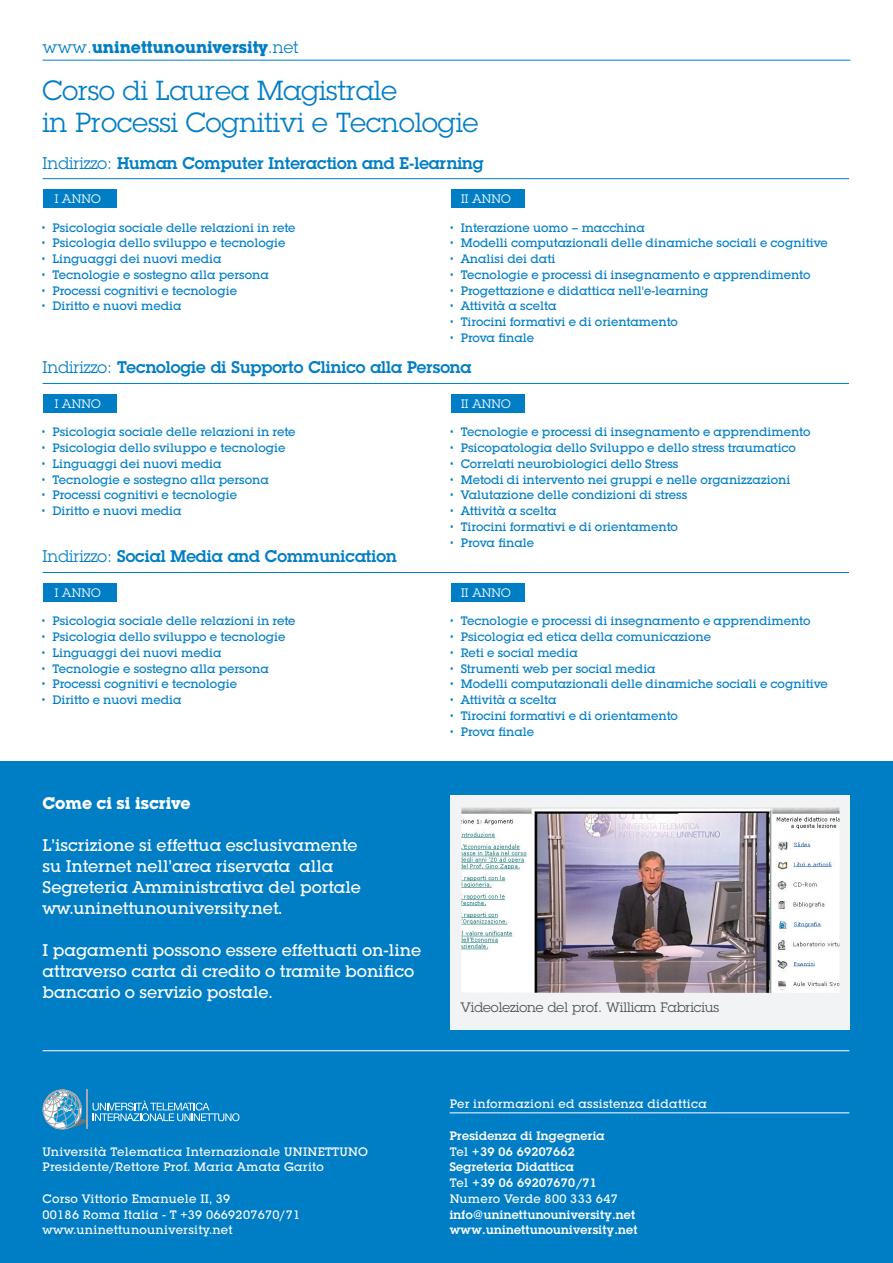
<style>
.page{position:relative;width:893px;height:1263px;background:#fff}
.page>*{position:absolute;margin:0;border:0;box-sizing:border-box;transform-origin:0 0}
.t1{font:27px/31.5px "Lubalin Graph Std";color:#007ec5}
.t2{font:500 16.5px/21px "Lubalin Graph Std";color:#fff}
.t3{font:600 16.5px "Lubalin Graph Std";color:#007ec5}
.t4{font:700 16.5px "Lubalin Graph Std";color:#007ec5}
.t5{font:700 16.5px "Lubalin Graph Std";color:#fff}
.t6{font:13.35px "Lubalin Graph Std";color:#4b4c4d}
.t7{font:500 12px "Lubalin Graph Std";color:#007ec5}
.t8{font:500 12px/15.8px "Lubalin Graph Std";letter-spacing:.025em;color:#fff}
.t9{font:600 12px/15.8px "Lubalin Graph Std";letter-spacing:.025em;color:#fff}
.t10{font:700 12px "Lubalin Graph Std";color:#007ec5}
.t11{font:12px "Lubalin Graph Std";color:#fff}
.s1{font-weight:400}
.s2{font-weight:500}
</style>
<div class="page">
<div style="left:0;top:762px;width:893px;height:501px;background:#007ec5"></div>
<div style="left:450px;top:795px;width:400px;height:235px;background:#f2f3f4"></div>
<img style="left:461px;top:807px;width:378px;height:186px">
<hr style="left:43px;top:1050px;width:806px;height:1px;background:#fff">
<svg style="left:93px;top:1101px;width:146px;height:20px"></svg>
<svg style="left:43px;top:1089px;width:43px;height:40px"></svg>
<hr style="left:87px;top:1089px;width:1px;height:40px;background:#a8a9ad">
<hr style="left:450px;top:1112px;width:399px;height:1px;background:#fff">
<hr style="left:43px;top:60px;width:807px;height:1px;background:#007ec5">
<div style="left:43px;top:190px;width:74px;height:18px;background:#007ec5"></div>
<div style="left:43px;top:394px;width:74px;height:18px;background:#007ec5"></div>
<div style="left:43px;top:583px;width:74px;height:18px;background:#007ec5"></div>
<div style="left:451px;top:190px;width:74px;height:18px;background:#007ec5"></div>
<div style="left:451px;top:394px;width:74px;height:18px;background:#007ec5"></div>
<div style="left:451px;top:583px;width:74px;height:18px;background:#007ec5"></div>
<hr style="left:43px;top:178px;width:806px;height:1px;background:#007ec5">
<hr style="left:43px;top:383px;width:806px;height:1px;background:#007ec5">
<hr style="left:43px;top:572px;width:806px;height:1px;background:#007ec5">
<p class="t4" style="left:43px;top:36px;width:257px"><span class="s1">www.</span>uninettunouniversity<span class="s1">.net</span></p>
<p class="t1" style="left:43px;top:75px;width:437px">Corso di Laurea Magistrale<br>in Processi Cognitivi e Tecnologie</p>
<p class="t3" style="left:43px;top:152px;width:443px"><span class="s1">Indirizzo:</span> Human Computer Interaction and E-learning</p>
<p class="t10" style="left:43px;top:219px;width:4px">•</p>
<p class="t10" style="left:43px;top:235px;width:4px">•</p>
<p class="t10" style="left:43px;top:251px;width:4px">•</p>
<p class="t10" style="left:43px;top:267px;width:4px">•</p>
<p class="t10" style="left:43px;top:282px;width:4px">•</p>
<p class="t10" style="left:43px;top:298px;width:4px">•</p>
<p class="t11" style="left:55px;top:191px;width:47px">I ANNO</p>
<p class="t7" style="left:52px;top:220px;width:245px">Psicologia sociale delle relazioni in rete</p>
<p class="t7" style="left:52px;top:235px;width:235px">Psicologia dello sviluppo e tecnologie</p>
<p class="t7" style="left:52px;top:251px;width:171px">Linguaggi dei nuovi media</p>
<p class="t7" style="left:52px;top:267px;width:218px">Tecnologie e sostegno alla persona</p>
<p class="t7" style="left:52px;top:283px;width:186px">Processi cognitivi e tecnologie</p>
<p class="t7" style="left:52px;top:298px;width:131px">Diritto e nuovi media</p>
<p class="t11" style="left:461px;top:191px;width:51px">II ANNO</p>
<p class="t7" style="left:461px;top:220px;width:186px">Interazione uomo – macchina</p>
<p class="t7" style="left:461px;top:235px;width:369px">Modelli computazionali delle dinamiche sociali e cognitive</p>
<p class="t7" style="left:461px;top:251px;width:96px">Analisi dei dati</p>
<p class="t7" style="left:461px;top:267px;width:351px">Tecnologie e processi di insegnamento e apprendimento</p>
<p class="t7" style="left:461px;top:283px;width:249px">Progettazione e didattica nell'e-learning</p>
<p class="t7" style="left:461px;top:298px;width:97px">Attività a scelta</p>
<p class="t7" style="left:461px;top:314px;width:219px">Tirocini formativi e di orientamento</p>
<p class="t7" style="left:461px;top:330px;width:75px">Prova finale</p>
<p class="t10" style="left:451px;top:219px;width:4px">•</p>
<p class="t10" style="left:451px;top:235px;width:4px">•</p>
<p class="t10" style="left:451px;top:251px;width:4px">•</p>
<p class="t10" style="left:451px;top:267px;width:4px">•</p>
<p class="t10" style="left:451px;top:282px;width:4px">•</p>
<p class="t10" style="left:451px;top:298px;width:4px">•</p>
<p class="t10" style="left:451px;top:314px;width:4px">•</p>
<p class="t10" style="left:451px;top:330px;width:4px">•</p>
<p class="t3" style="left:43px;top:356px;width:430px"><span class="s1">Indirizzo:</span> Tecnologie di Supporto Clinico alla Persona</p>
<p class="t10" style="left:43px;top:424px;width:4px">•</p>
<p class="t10" style="left:43px;top:440px;width:4px">•</p>
<p class="t10" style="left:43px;top:456px;width:4px">•</p>
<p class="t10" style="left:43px;top:471px;width:4px">•</p>
<p class="t10" style="left:43px;top:487px;width:4px">•</p>
<p class="t10" style="left:43px;top:503px;width:4px">•</p>
<p class="t11" style="left:55px;top:396px;width:47px">I ANNO</p>
<p class="t7" style="left:52px;top:424px;width:245px">Psicologia sociale delle relazioni in rete</p>
<p class="t7" style="left:52px;top:440px;width:235px">Psicologia dello sviluppo e tecnologie</p>
<p class="t7" style="left:52px;top:456px;width:171px">Linguaggi dei nuovi media</p>
<p class="t7" style="left:52px;top:472px;width:218px">Tecnologie e sostegno alla persona</p>
<p class="t7" style="left:52px;top:487px;width:186px">Processi cognitivi e tecnologie</p>
<p class="t7" style="left:52px;top:503px;width:131px">Diritto e nuovi media</p>
<p class="t3" style="left:43px;top:545px;width:356px"><span class="s1">Indirizzo:</span> Social Media and Communication</p>
<p class="t10" style="left:43px;top:613px;width:4px">•</p>
<p class="t10" style="left:43px;top:629px;width:4px">•</p>
<p class="t10" style="left:43px;top:645px;width:4px">•</p>
<p class="t10" style="left:43px;top:660px;width:4px">•</p>
<p class="t10" style="left:43px;top:676px;width:4px">•</p>
<p class="t10" style="left:43px;top:692px;width:4px">•</p>
<p class="t11" style="left:55px;top:585px;width:47px">I ANNO</p>
<p class="t7" style="left:52px;top:613px;width:245px">Psicologia sociale delle relazioni in rete</p>
<p class="t7" style="left:52px;top:629px;width:235px">Psicologia dello sviluppo e tecnologie</p>
<p class="t7" style="left:52px;top:645px;width:171px">Linguaggi dei nuovi media</p>
<p class="t7" style="left:52px;top:661px;width:218px">Tecnologie e sostegno alla persona</p>
<p class="t7" style="left:52px;top:676px;width:186px">Processi cognitivi e tecnologie</p>
<p class="t7" style="left:52px;top:692px;width:131px">Diritto e nuovi media</p>
<p class="t5" style="left:43px;top:792px;width:150px">Come ci si iscrive</p>
<p class="t2" style="left:43px;top:835px;width:320px">L’iscrizione si effettua esclusivamente su Internet nell’area riservata alla Segreteria Amministrativa del portale ww.uninettunouniversity.net.</p>
<p class="t2" style="left:43px;top:940px;width:380px">I pagamenti possono essere effettuati on-line attraverso carta di credito o tramite bonifico bancario o servizio postale.</p>
<p class="t11" style="left:461px;top:396px;width:51px">II ANNO</p>
<p class="t7" style="left:461px;top:424px;width:351px">Tecnologie e processi di insegnamento e apprendimento</p>
<p class="t7" style="left:461px;top:440px;width:337px">Psicopatologia dello Sviluppo e dello stress traumatico</p>
<p class="t7" style="left:461px;top:456px;width:219px">Correlati neurobiologici dello Stress</p>
<p class="t7" style="left:461px;top:472px;width:331px">Metodi di intervento nei gruppi e nelle organizzazioni</p>
<p class="t7" style="left:461px;top:487px;width:228px">Valutazione delle condizioni di stress</p>
<p class="t7" style="left:461px;top:503px;width:97px">Attività a scelta</p>
<p class="t7" style="left:461px;top:519px;width:219px">Tirocini formativi e di orientamento</p>
<p class="t7" style="left:461px;top:535px;width:75px">Prova finale</p>
<p class="t10" style="left:451px;top:424px;width:4px">•</p>
<p class="t10" style="left:451px;top:440px;width:4px">•</p>
<p class="t10" style="left:451px;top:456px;width:4px">•</p>
<p class="t10" style="left:451px;top:471px;width:4px">•</p>
<p class="t10" style="left:451px;top:487px;width:4px">•</p>
<p class="t10" style="left:451px;top:503px;width:4px">•</p>
<p class="t10" style="left:451px;top:519px;width:4px">•</p>
<p class="t10" style="left:451px;top:534px;width:4px">•</p>
<p class="t11" style="left:461px;top:585px;width:51px">II ANNO</p>
<p class="t7" style="left:461px;top:613px;width:351px">Tecnologie e processi di insegnamento e apprendimento</p>
<p class="t7" style="left:461px;top:629px;width:252px">Psicologia ed etica della comunicazione</p>
<p class="t7" style="left:461px;top:645px;width:119px">Reti e social media</p>
<p class="t7" style="left:461px;top:661px;width:197px">Strumenti web per social media</p>
<p class="t7" style="left:461px;top:676px;width:369px">Modelli computazionali delle dinamiche sociali e cognitive</p>
<p class="t7" style="left:461px;top:692px;width:97px">Attività a scelta</p>
<p class="t7" style="left:461px;top:708px;width:219px">Tirocini formativi e di orientamento</p>
<p class="t7" style="left:461px;top:724px;width:75px">Prova finale</p>
<p class="t10" style="left:451px;top:613px;width:4px">•</p>
<p class="t10" style="left:451px;top:629px;width:4px">•</p>
<p class="t10" style="left:451px;top:645px;width:4px">•</p>
<p class="t10" style="left:451px;top:660px;width:4px">•</p>
<p class="t10" style="left:451px;top:676px;width:4px">•</p>
<p class="t10" style="left:451px;top:692px;width:4px">•</p>
<p class="t10" style="left:451px;top:708px;width:4px">•</p>
<p class="t10" style="left:451px;top:723px;width:4px">•</p>
<p class="t6" style="left:460px;top:999px;width:260px">Videolezione del prof. William Fabricius</p>
<p class="t8" style="left:43px;top:1143px;width:327px">Università Telematica Internazionale UNINETTUNO</p>
<p class="t8" style="left:43px;top:1159px;width:283px">Presidente/Rettore Prof. Maria Amata Garito</p>
<p class="t8" style="left:43px;top:1191px;width:259px">Corso Vittorio Emanuele II, 39<br>00186 Roma Italia - T +39 0669207670/71</p>
<p class="t8" style="left:43px;top:1222px;width:192px">www.uninettunouniversity.net</p>
<p class="t8" style="left:450px;top:1096px;width:259px">Per informazioni ed assistenza didattica</p>
<p class="t9" style="left:450px;top:1127px;width:156px">Presidenza di Ingegneria</p>
<p class="t9" style="left:450px;top:1143px;width:127px"><span class="s2">Tel</span> +39 06 69207662</p>
<p class="t9" style="left:450px;top:1159px;width:126px">Segreteria Didattica</p>
<p class="t9" style="left:450px;top:1175px;width:149px"><span class="s2">Tel</span> +39 06 69207670/71</p>
<p class="t9" style="left:450px;top:1190px;width:189px"><span class="s2">Numero Verde 800 333 647 </span>info@uninettunouniversity.net www.uninettunouniversity.net</p>
</div>
